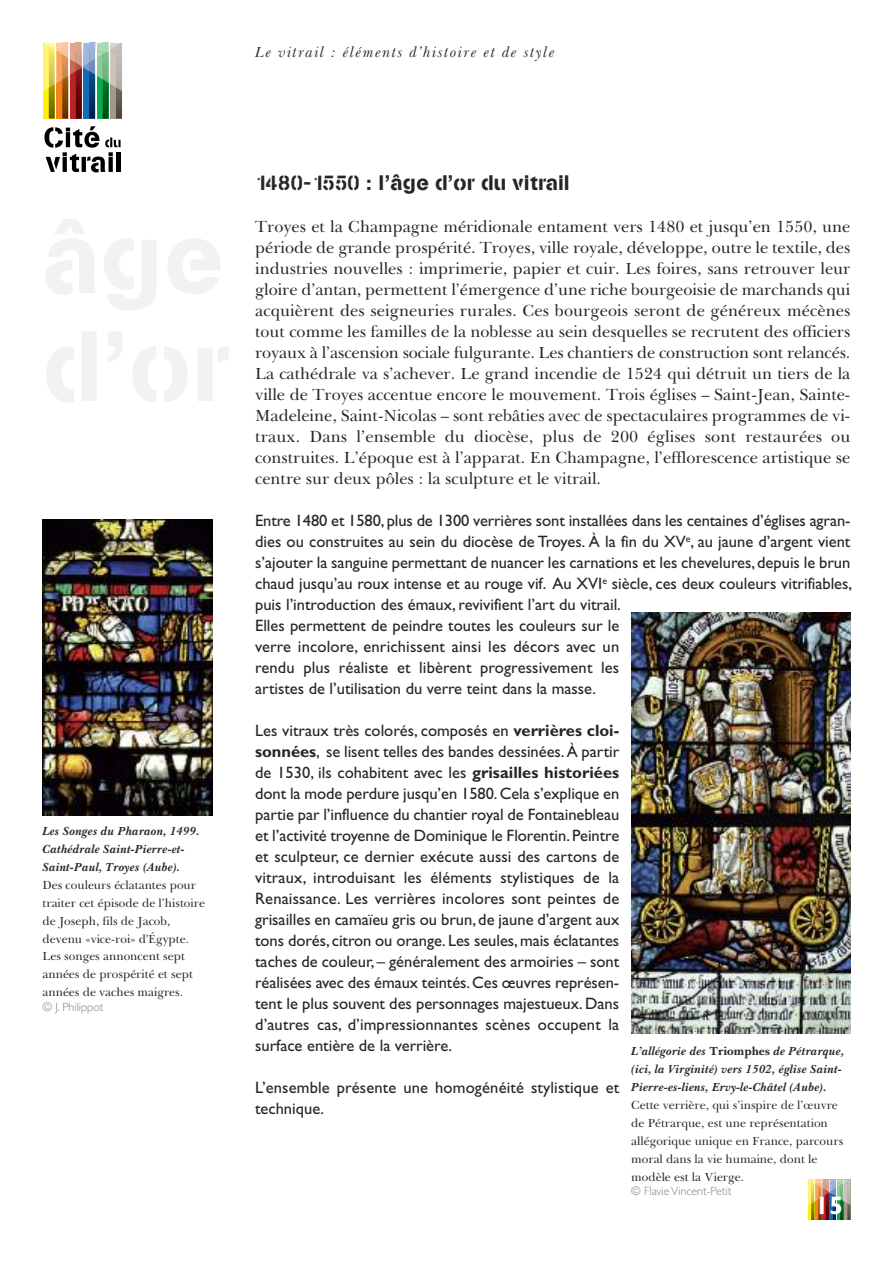
<style>
.page{position:relative;width:893px;height:1263px;background:#fff}
.page>*{position:absolute;margin:0;border:0;box-sizing:border-box;transform-origin:0 0}
.t1{font:21px "Stencilia A";color:#272627}
.t2{font:16.5px/21px "Gill Sans";color:#272627}
.t3{font:16.5px/21px "Baskerville BT";color:#272627;text-align:justify}
.t4{font:italic 15px "Baskerville BT";letter-spacing:.1em;color:#272627}
.t5{font:12px/17.9px "Baskerville BT";color:#272627}
.t6{font:italic 700 12px/17.9px "Baskerville BT";color:#272627}
.t7{font:300 12px "Gill Sans";color:#88847c}
.s1{font-weight:700}
.s2{font-style:normal}
</style>
<div class="page">
<img style="left:43px;top:520px;width:170px;height:295px">
<img style="left:631px;top:613px;width:219px;height:421px">
<div style="left:110px;top:43px;width:12px;height:75px;background:#a1988a"></div>
<svg style="left:97px;top:91px;width:6px;height:27px"></svg>
<div style="left:83px;top:43px;width:12px;height:75px;background:#136ab5"></div>
<svg style="left:70px;top:91px;width:6px;height:27px"></svg>
<div style="left:56px;top:43px;width:12px;height:75px;background:#f58220"></div>
<svg style="left:43px;top:91px;width:6px;height:27px"></svg>
<svg style="left:44px;top:126px;width:77px;height:46px"></svg>
<hr style="left:116px;top:152px;width:4px;height:20px;background:#000">
<img style="left:76px;top:91px;width:6px;height:28px">
<img style="left:62px;top:91px;width:6px;height:28px">
<img style="left:49px;top:91px;width:6px;height:28px">
<img style="left:89px;top:91px;width:6px;height:28px">
<svg style="left:43px;top:43px;width:79px;height:48px;background:#b8ac8c"></svg>
<img style="left:116px;top:88px;width:6px;height:31px">
<img style="left:103px;top:79px;width:6px;height:40px">
<div style="left:844px;top:1179px;width:6px;height:41px;background:#a1988a"></div>
<div style="left:837px;top:1179px;width:6px;height:41px;background:#08ae4c"></div>
<div style="left:830px;top:1179px;width:6px;height:41px;background:#136ab5"></div>
<svg style="left:822px;top:1214px;width:4px;height:6px"></svg>
<div style="left:815px;top:1179px;width:7px;height:41px;background:#f58220"></div>
<div style="left:808px;top:1179px;width:6px;height:41px;background:#fff101"></div>
<img style="left:826px;top:1214px;width:3px;height:6px">
<img style="left:818px;top:1214px;width:4px;height:6px">
<img style="left:811px;top:1214px;width:3px;height:6px">
<img style="left:840px;top:1214px;width:3px;height:6px">
<img style="left:833px;top:1214px;width:3px;height:6px">
<img style="left:847px;top:1214px;width:3px;height:6px">
<svg style="left:808px;top:1179px;width:42px;height:35px"></svg>
<p class="t6" style="left:43px;top:822px;width:159px">Les Songes du Pharaon, 1499.<br>Cathédrale Saint-Pierre-et-<br>Saint-Paul, Troyes (Aube).</p>
<p class="t5" style="left:43px;top:876px;width:164px">Des couleurs éclatantes pour traiter cet épisode de l’histoire de Joseph, fils de Jacob, devenu «vice-roi» d'égypte.<br>Les songes annoncent sept années de prospérité et sept années de vaches maigres.</p>
<p class="t7" style="left:43px;top:1002px;width:62px">© J. Philippot</p>
<p class="t4" style="left:255px;top:43px;width:301px">Le vitrail : éléments d’histoire et de style</p>
<p class="t1" style="left:255px;top:170px;width:317px">1480-1550 : l’âge d’or du vitrail</p>
<p class="t3" style="left:255px;top:216px;width:597px">Troyes et la Champagne méridionale entament vers 1480 et jusqu’en 1550, une période de grande prospérité. Troyes, ville royale, développe, outre le textile, des industries nouvelles : imprimerie, papier et cuir. Les foires, sans retrouver leur gloire d’antan, permettent l’émergence d’une riche bourgeoisie de marchands qui acquièrent des seigneuries rurales. Ces bourgeois seront de généreux mécènes tout comme les familles de la noblesse au sein desquelles se recrutent des officiers royaux à l’ascension sociale fulgurante. Les chantiers de construction sont relancés.<br>La cathédrale va s’achever. Le grand incendie de 1524 qui détruit un tiers de la ville de Troyes accentue encore le mouvement. Trois églises – Saint-Jean, Sainte-Madeleine, Saint-Nicolas – sont rebâties avec de spectaculaires programmes de vi&shy;traux. Dans l’ensemble du diocèse, plus de 200 églises sont restaurées ou construites. L’époque est à l’apparat. En Champagne, l’efflorescence artistique se centre sur deux pôles : la sculpture et le vitrail.</p>
<p class="t2" style="left:255px;top:511px;width:598px">Entre 1480 et 1580, plus de 1300 verrières sont installées dans les centaines d’églises agran&shy;dies ou construites au sein du diocèse de Troyes. À la fin du XV<sup>e</sup>, au jaune d’argent vient s’ajouter la sanguine permettant de nuancer les carnations et les chevelures, depuis le brun chaud jusqu’au roux intense et au rouge vif. Au XVI<sup>e</sup> siècle, ces deux couleurs vitrifiables, puis l’introduction des émaux, revivifient l’art du vitrail.<br>Elles permettent de peindre toutes les couleurs sur le<br>verre incolore, enrichissent ainsi les décors avec un<br>rendu plus réaliste et libèrent progressivement les<br>artistes de l’utilisation du verre teint dans la masse.</p>
<p class="t2" style="left:255px;top:721px;width:366px;text-align:justify">Les vitraux très colorés, composés en <span class="s1">verrières cloi&shy;sonnées</span>, se lisent telles des bandes dessinées.À partir de 1530, ils cohabitent avec les <span class="s1">grisailles historiées </span>dont la mode perdure jusqu’en 1580.Cela s’explique en partie par l’influence du chantier royal de Fontainebleau et l’activité troyenne de Dominique le Florentin. Peintre et sculpteur, ce dernier exécute aussi des cartons de vitraux, introduisant les éléments stylistiques de la Renaissance. Les verrières incolores sont peintes de grisailles en camaïeu gris ou brun, de jaune d’argent aux tons dorés, citron ou orange. Les seules,mais éclatantes taches de couleur, – généralement des armoiries – sont réalisées avec des émaux teintés.Ces œuvres représen&shy;tent le plus souvent des personnages majestueux. Dans d’autres cas, d’impressionnantes scènes occupent la surface entière de la verrière.</p>
<p class="t2" style="left:255px;top:1078px;width:366px">L’ensemble présente une homogénéité stylistique et technique.</p>
<p class="t6" style="left:631px;top:1042px;width:215px">L’allégorie des <span class="s2">Triomphes</span> de Pétrarque, (ici, la Virginité) vers 1502, église Saint-<br>Pierre-es-liens, Ervy-le-Châtel (Aube).</p>
<p class="t5" style="left:631px;top:1096px;width:213px">Cette verrière, qui s’inspire de l’œuvre de Pétrarque, est une représentation allégorique unique en France, parcours moral dans la vie humaine, dont le modèle est la Vierge.</p>
<p class="t7" style="left:631px;top:1186px;width:102px">© FlavieVincent-Petit</p>
</div>
